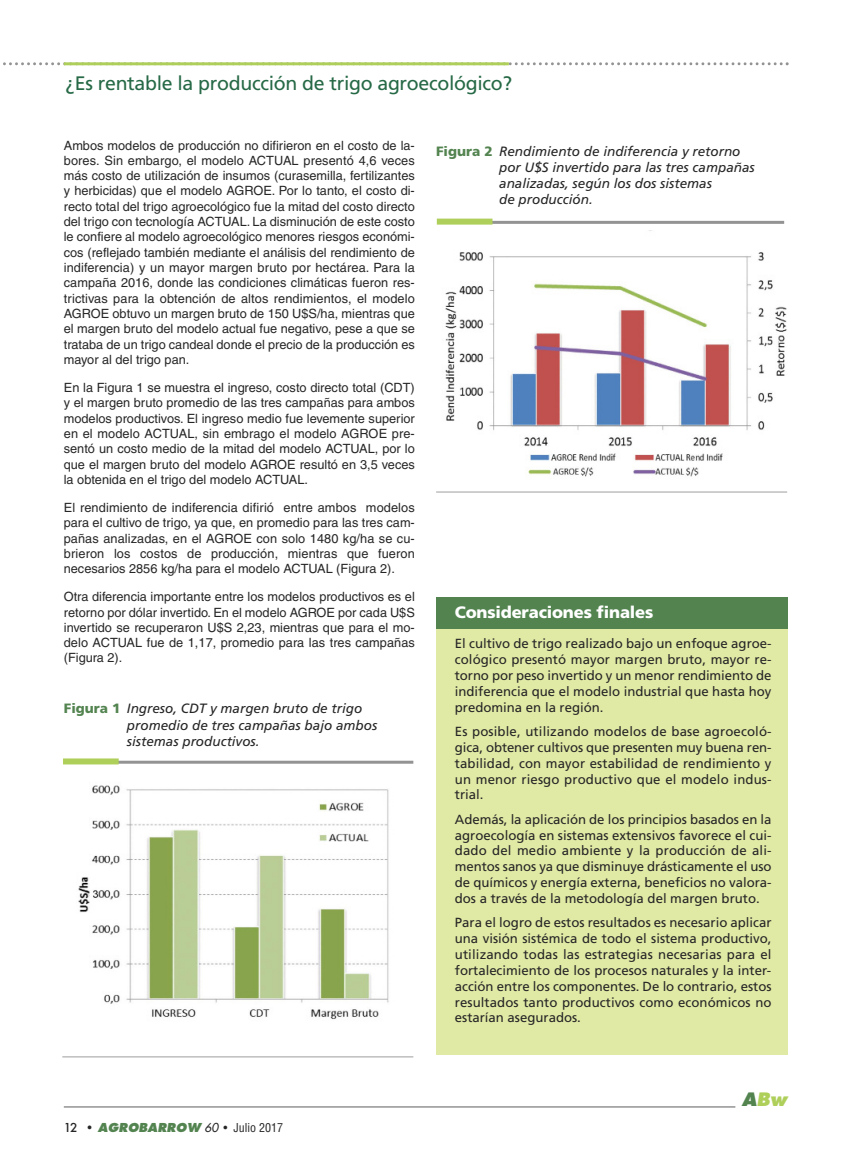
<style>
.page{position:relative;width:851px;height:1170px;background:#fff}
.page>*{position:absolute;margin:0;border:0;box-sizing:border-box;transform-origin:0 0}
.t1{font:19.5px "Frutiger";letter-spacing:-.015em;color:#266946}
.t2{font:italic 800 18px "Futura";color:#afcf5b}
.t3{font:900 16.5px "Frutiger";letter-spacing:-.01em;color:#fff}
.t4{font:italic 13.5px/16.2px "Frutiger";color:#272627}
.t5{font:13.2px/15.9px "Frutiger";color:#272627;text-align:justify}
.t6{font:12.75px/15.3px "Helvetica";color:#272627;text-align:justify}
.t7{font:italic 800 12px "Futura";letter-spacing:.005em;color:#538450}
.s1{font-weight:900;font-style:normal;color:#538450}
.s2{font-weight:500;font-style:normal;color:#272627}
.s3{font-weight:400;color:#272627}
.s4{font-family:"Helvetica";font-weight:400;font-style:normal;font-stretch:condensed;color:#272627}
.s5{color:#538450}
</style>
<div class="page">
<svg style="left:3px;top:62px;width:785px;height:3px"></svg>
<hr style="left:64px;top:1106px;width:671px;height:1px;background:#939393">
<div style="left:436px;top:608px;width:351px;height:446px;background:#e0eaa4"></div>
<div style="left:436px;top:596px;width:351px;height:32px;background:#538450"></div>
<img style="left:445px;top:230px;width:342px;height:247px">
<hr style="left:486px;top:221px;width:298px;height:3px;background:#939393">
<div style="left:437px;top:218px;width:55px;height:6px;background:#afcf5b"></div>
<hr style="left:436px;top:491px;width:351px;height:2px;background:#bebebe">
<hr style="left:64px;top:62px;width:445px;height:3px;background:#afcf5b">
<hr style="left:62px;top:1055px;width:351px;height:2px;background:#bebebe">
<img style="left:78px;top:785px;width:311px;height:234px">
<hr style="left:112px;top:760px;width:301px;height:3px;background:#939393">
<div style="left:63px;top:758px;width:56px;height:6px;background:#afcf5b"></div>
<h1 class="t1" style="left:65px;top:75px;width:448px">¿Es rentable la producción de trigo agroecológico?</h1>
<p class="t6" style="left:64px;top:139px;width:352px">Ambos modelos de producción no difirieron en el costo de la&shy;bores. Sin embargo, el modelo ACTUAL presentó 4,6 veces más costo de utilización de insumos (curasemilla, fertilizantes y herbicidas) que el modelo AGROE. Por lo tanto, el costo di&shy;recto total del trigo agroecológico fue la mitad del costo directo del trigo con tecnología ACTUAL. La disminución de este costo le confiere al modelo agroecológico menores riesgos económi&shy;cos (reflejado también mediante el análisis del rendimiento de indiferencia) y un mayor margen bruto por hectárea. Para la campaña 2016, donde las condiciones climáticas fueron res&shy;trictivas para la obtención de altos rendimientos, el modelo AGROE obtuvo un margen bruto de 150 U$S/ha, mientras que el margen bruto del modelo actual fue negativo, pese a que se trataba de un trigo candeal donde el precio de la producción es mayor al del trigo pan.</p>
<p class="t6" style="left:64px;top:381px;width:352px">En la Figura 1 se muestra el ingreso, costo directo total (CDT) y el margen bruto promedio de las tres campañas para ambos modelos productivos. El ingreso medio fue levemente superior en el modelo ACTUAL, sin embrago el modelo AGROE pre&shy;sentó un costo medio de la mitad del modelo ACTUAL, por lo que el margen bruto del modelo AGROE resultó en 3,5 veces la obtenida en el trigo del modelo ACTUAL.</p>
<p class="t6" style="left:64px;top:501px;width:352px">El rendimiento de indiferencia difirió entre ambos modelos para el cultivo de trigo, ya que, en promedio para las tres cam&shy;pañas analizadas, en el AGROE con solo 1480 kg/ha se cu&shy;brieron los costos de producción, mientras que fueron necesarios 2856 kg/ha para el modelo ACTUAL (Figura 2).</p>
<p class="t6" style="left:64px;top:590px;width:352px">Otra diferencia importante entre los modelos productivos es el retorno por dólar invertido. En el modelo AGROE por cada U$S invertido se recuperaron U$S 2,23, mientras que para el mo&shy;delo ACTUAL fue de 1,17, promedio para las tres campañas (Figura 2).</p>
<p class="t4" style="left:127px;top:701px;width:252px;text-indent:-63px"><span class="s1">Figura 1</span> Ingreso, CDT y margen bruto de trigo promedio de tres campañas bajo ambos sistemas productivos.</p>
<p class="t4" style="left:499px;top:144px;width:257px;text-indent:-63px"><span class="s1">Figura 2</span> Rendimiento de indiferencia y retorno por U$S invertido para las tres campañas analizadas, según los dos sistemas<br>de producción.</p>
<p class="t3" style="left:455px;top:605px;width:200px">Consideraciones finales</p>
<p class="t5" style="left:455px;top:636px;width:318px">El cultivo de trigo realizado bajo un enfoque agroe&shy;cológico presentó mayor margen bruto, mayor re&shy;torno por peso invertido y un menor rendimiento de indiferencia que el modelo industrial que hasta hoy predomina en la región.</p>
<p class="t5" style="left:455px;top:724px;width:318px">Es posible, utilizando modelos de base agroecoló&shy;gica, obtener cultivos que presenten muy buena ren&shy;tabilidad, con mayor estabilidad de rendimiento y un menor riesgo productivo que el modelo indus&shy;trial.</p>
<p class="t5" style="left:455px;top:812px;width:318px">Además, la aplicación de los principios basados en la agroecología en sistemas extensivos favorece el cui&shy;dado del medio ambiente y la producción de ali&shy;mentos sanos ya que disminuye drásticamente el uso de químicos y energía externa, beneficios no valora&shy;dos a través de la metodología del margen bruto.</p>
<p class="t5" style="left:455px;top:915px;width:318px">Para el logro de estos resultados es necesario aplicar una visión sistémica de todo el sistema productivo, utilizando todas las estrategias necesarias para el fortalecimiento de los procesos naturales y la inter&shy;acción entre los componentes. De lo contrario, estos resultados tanto productivos como económicos no estarían asegurados.</p>
<p class="t7" style="left:64px;top:1121px;width:221px"><span class="s2">12 •</span> AGROBARROW <span class="s3">60</span> <span class="s4">• Julio 2017</span></p>
<h2 class="t2" style="left:741px;top:1091px;width:47px"><span class="s5">A</span>Bw</h2>
</div>
